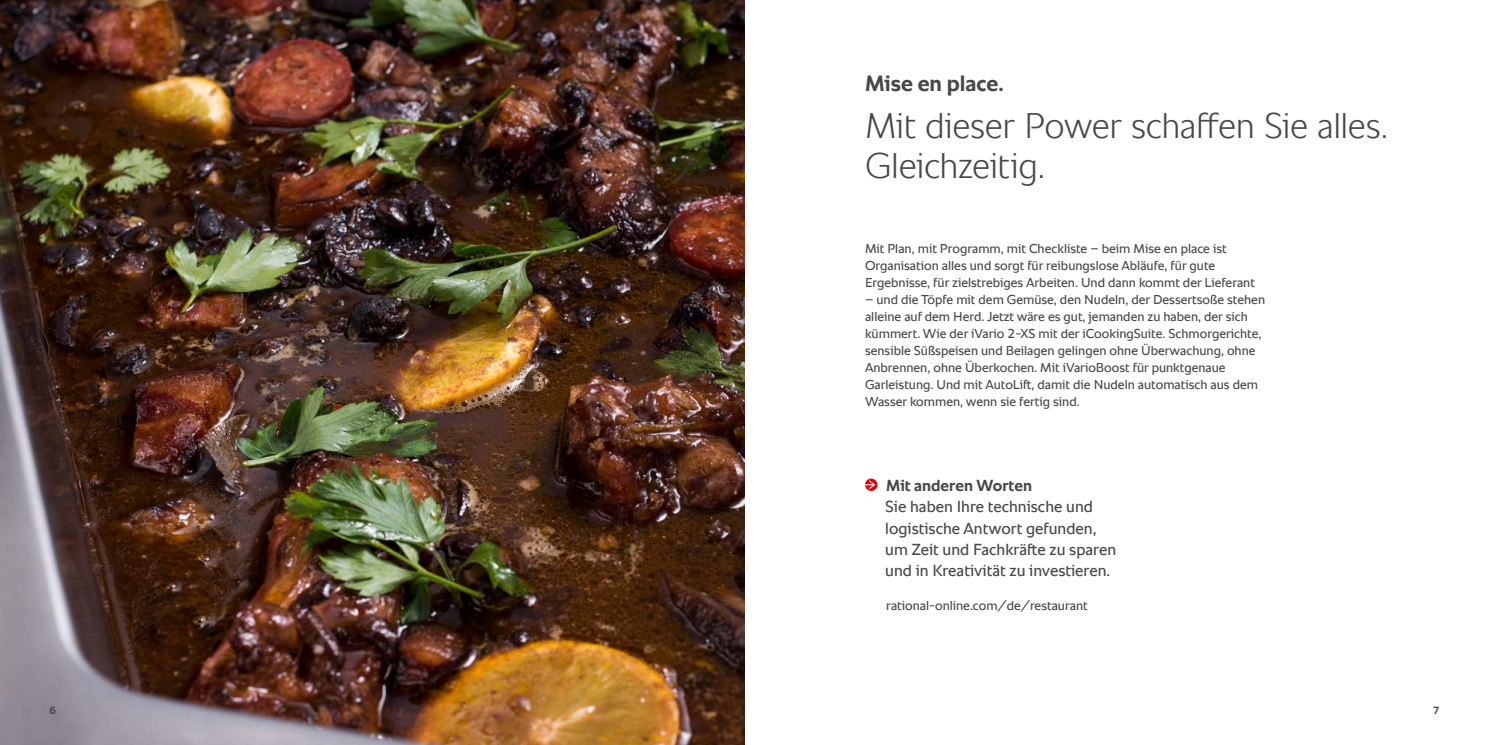
<style>
.page{position:relative;width:1489px;height:745px;background:#fff}
.page>*{position:absolute;margin:0;border:0;box-sizing:border-box;transform-origin:0 0}
.t1{font:300 36.25px/40px "RATIONAL Sans TT";letter-spacing:-.01em;color:#484847}
.t2{font:700 22.5px "RATIONAL Sans TT";color:#484847}
.t3{font:16.25px/21.2px "RATIONAL Sans TT";color:#484847}
.t4{font:700 16.25px "RATIONAL Sans TT";color:#484847}
.t5{font:13.12px/17px "RATIONAL Sans TT";color:#484847}
.t6{font:700 10.62px "RATIONAL Sans TT";color:#484847}
</style>
<div class="page">
<img style="left:0;top:0;width:744px;height:744px">
<svg style="left:865px;top:478px;width:12px;height:12px"></svg>
<h2 class="t2" style="left:865px;top:67px;width:140px">Mise en place.</h2>
<h1 class="t1" style="left:865px;top:106px;width:524px">Mit dieser Power schaffen Sie alles.<br>Gleichzeitig.</h1>
<p class="t5" style="left:865px;top:239px;width:391px">Mit Plan, mit Programm, mit Checkliste – beim Mise en place ist<br>Organisation alles und sorgt für reibungslose Abläufe, für gute<br>Ergebnisse, für zielstrebiges Arbeiten. Und dann kommt der Lieferant</p>
<p class="t5" style="left:865px;top:290px;width:401px">– und die Töpfe mit dem Gemüse, den Nudeln, der Dessertsoße stehen alleine auf dem Herd. Jetzt wäre es gut, jemanden zu haben, der sich kümmert. Wie der iVario 2-XS mit der iCookingSuite. Schmorgerichte, sensible Süßspeisen und Beilagen gelingen ohne Überwachung, ohne Anbrennen, ohne Überkochen. Mit iVarioBoost für punktgenaue Garleistung. Und mit AutoLift, damit die Nudeln automatisch aus dem Wasser kommen, wenn sie fertig sind.</p>
<p class="t4" style="left:886px;top:473px;width:147px">Mit anderen Worten</p>
<p class="t3" style="left:885px;top:496px;width:232px">Sie haben Ihre technische und logistische Antwort gefunden, um Zeit und Fachkräfte zu sparen und in Kreativität zu investieren.</p>
<p class="t5" style="left:886px;top:597px;width:203px">rational-online.com/de/restaurant</p>
<p class="t6" style="left:50px;top:701px;width:8px">6</p>
<p class="t6" style="left:1432px;top:701px;width:8px">7</p>
</div>
